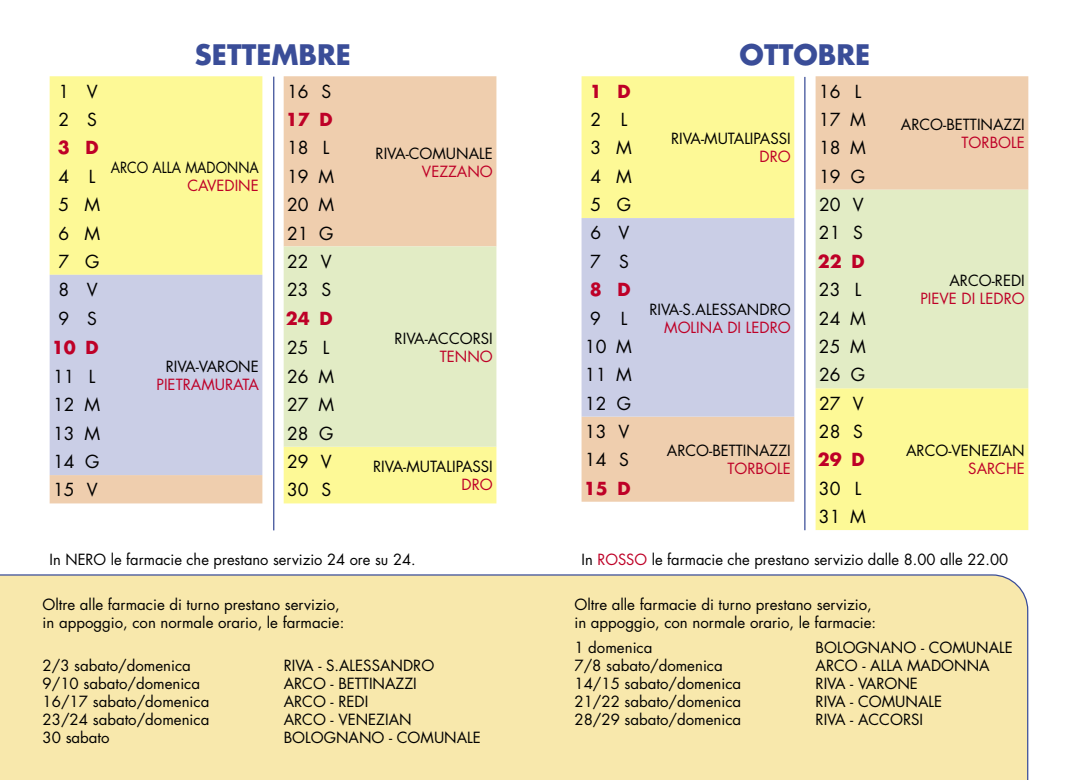
<style>
.page{position:relative;width:1078px;height:780px;background:#fff}
.page>*{position:absolute;margin:0;border:0;box-sizing:border-box;transform-origin:0 0}
.t1{font:700 27.5px "Futura Std";color:#3a4d98}
.t2{font:17.5px/28.2px "Futura Std";color:#000}
.t3{font:700 17.5px "Futura Std";color:#be0027}
.t4{font:15px/18px "Futura Std";color:#000}
.t5{font:15px "Futura Std";color:#be0027}
.t6{font:15px "Futura Std";color:#000;scale:.89 1}
.s1{color:#be0027}
</style>
<div class="page">
<div style="left:0;top:574px;width:1028px;height:206px;background:#f8e8ac"></div>
<svg style="left:50px;top:76px;width:446px;height:427px;background:#f7e7a8"></svg>
<div style="left:283px;top:246px;width:213px;height:200px;background:#e2ecc5"></div>
<div style="left:50px;top:275px;width:212px;height:200px;background:#cacee6"></div>
<svg style="left:581px;top:501px;width:447px;height:29px"></svg>
<svg style="left:581px;top:76px;width:447px;height:425px;background:#f7e7a8"></svg>
<div style="left:815px;top:190px;width:213px;height:198px;background:#e2ecc5"></div>
<div style="left:581px;top:218px;width:213px;height:198px;background:#cacee6"></div>
<hr style="left:273px;top:77px;width:1px;height:453px;background:#3a4d98">
<hr style="left:804px;top:77px;width:1px;height:453px;background:#3a4d98">
<p class="t2" style="left:58px;top:77px;width:41px">1 V</p>
<h1 class="t1" style="left:195px;top:37px;width:157px">SETTEMBRE</h1>
<p class="t2" style="left:287px;top:77px;width:46px">16 S</p>
<p class="t2" style="left:58px;top:106px;width:40px">2 S</p>
<p class="t3" style="left:286px;top:108px;width:48px">17 D</p>
<p class="t3" style="left:58px;top:136px;width:42px">3 D</p>
<p class="t2" style="left:287px;top:134px;width:44px">18 L</p>
<p class="t2" style="left:58px;top:162px;width:39px">4 L</p>
<p class="t2" style="left:287px;top:162px;width:48px">19 M</p>
<p class="t2" style="left:58px;top:191px;width:43px">5 M</p>
<p class="t2" style="left:287px;top:191px;width:48px">20 M</p>
<p class="t2" style="left:58px;top:219px;width:43px">6 M</p>
<p class="t2" style="left:287px;top:219px;width:48px">21 G</p>
<p class="t2" style="left:58px;top:247px;width:42px">7 G</p>
<p class="t2" style="left:287px;top:247px;width:46px">22 V</p>
<p class="t6" style="left:111px;top:158px;width:168px">ARCO ALLA MADONNA</p>
<p class="t5" style="left:187px;top:176px;width:73px">CAVEDINE</p>
<p class="t2" style="left:58px;top:276px;width:41px">8 V</p>
<p class="t2" style="left:287px;top:276px;width:46px">23 S</p>
<p class="t4" style="left:375px;top:144px;width:119px">RIVA-COMUNALE</p>
<p class="t5" style="left:422px;top:161px;width:72px">VEZZANO</p>
<p class="t2" style="left:58px;top:304px;width:40px">9 S</p>
<p class="t3" style="left:286px;top:306px;width:48px">24 D</p>
<p class="t3" style="left:52px;top:335px;width:48px">10 D</p>
<p class="t2" style="left:287px;top:333px;width:44px">25 L</p>
<p class="t2" style="left:53px;top:362px;width:44px">11 L</p>
<p class="t2" style="left:287px;top:362px;width:48px">26 M</p>
<p class="t2" style="left:53px;top:391px;width:48px">12 M</p>
<p class="t2" style="left:287px;top:391px;width:48px">27 M</p>
<p class="t2" style="left:53px;top:419px;width:48px">13 M</p>
<p class="t2" style="left:287px;top:419px;width:48px">28 G</p>
<p class="t2" style="left:53px;top:447px;width:48px">14 G</p>
<p class="t2" style="left:287px;top:447px;width:46px">29 V</p>
<p class="t4" style="left:373px;top:458px;width:121px">RIVA-MUTALIPASSI</p>
<p class="t2" style="left:53px;top:476px;width:46px">15 V</p>
<p class="t2" style="left:287px;top:476px;width:46px">30 S</p>
<p class="t5" style="left:461px;top:475px;width:33px">DRO</p>
<p class="t4" style="left:394px;top:329px;width:100px">RIVA-ACCORSI</p>
<p class="t5" style="left:440px;top:346px;width:55px">TENNO</p>
<p class="t4" style="left:166px;top:358px;width:95px">RIVA-VARONE</p>
<p class="t5" style="left:156px;top:375px;width:104px">PIETRAMURATA</p>
<p class="t3" style="left:589px;top:79px;width:42px">1 D</p>
<h1 class="t1" style="left:739px;top:37px;width:132px">OTTOBRE</h1>
<p class="t2" style="left:818px;top:77px;width:44px">16 L</p>
<p class="t2" style="left:590px;top:106px;width:39px">2 L</p>
<p class="t2" style="left:818px;top:106px;width:48px">17 M</p>
<p class="t2" style="left:590px;top:134px;width:43px">3 M</p>
<p class="t2" style="left:818px;top:134px;width:48px">18 M</p>
<p class="t2" style="left:590px;top:162px;width:43px">4 M</p>
<p class="t2" style="left:818px;top:162px;width:48px">19 G</p>
<p class="t2" style="left:590px;top:191px;width:42px">5 G</p>
<p class="t2" style="left:818px;top:191px;width:46px">20 V</p>
<p class="t4" style="left:671px;top:130px;width:121px">RIVA-MUTALIPASSI</p>
<p class="t5" style="left:759px;top:147px;width:33px">DRO</p>
<p class="t2" style="left:590px;top:219px;width:41px">6 V</p>
<p class="t2" style="left:818px;top:219px;width:46px">21 S</p>
<p class="t2" style="left:590px;top:247px;width:40px">7 S</p>
<p class="t3" style="left:817px;top:249px;width:48px">22 D</p>
<p class="t3" style="left:589px;top:278px;width:42px">8 D</p>
<p class="t2" style="left:818px;top:276px;width:44px">23 L</p>
<p class="t2" style="left:590px;top:304px;width:39px">9 L</p>
<p class="t2" style="left:818px;top:304px;width:48px">24 M</p>
<p class="t2" style="left:584px;top:332px;width:48px">10 M</p>
<p class="t2" style="left:818px;top:332px;width:48px">25 M</p>
<p class="t2" style="left:585px;top:361px;width:48px">11 M</p>
<p class="t2" style="left:818px;top:361px;width:48px">26 G</p>
<p class="t2" style="left:585px;top:389px;width:48px">12 G</p>
<p class="t2" style="left:818px;top:389px;width:46px">27 V</p>
<p class="t4" style="left:649px;top:300px;width:143px">RIVA-S.ALESSANDRO</p>
<p class="t5" style="left:664px;top:317px;width:128px">MOLINA DI LEDRO</p>
<p class="t2" style="left:584px;top:417px;width:46px">13 V</p>
<p class="t2" style="left:818px;top:417px;width:46px">28 S</p>
<p class="t4" style="left:666px;top:442px;width:125px">ARCO-BETTINAZZI</p>
<p class="t5" style="left:727px;top:459px;width:65px">TORBOLE</p>
<p class="t2" style="left:584px;top:446px;width:46px">14 S</p>
<p class="t3" style="left:817px;top:448px;width:48px">29 D</p>
<p class="t3" style="left:583px;top:476px;width:48px">15 D</p>
<p class="t2" style="left:818px;top:474px;width:48px">30 L<br>31 M</p>
<p class="t4" style="left:900px;top:116px;width:125px">ARCO-BETTINAZZI</p>
<p class="t5" style="left:961px;top:133px;width:65px">TORBOLE</p>
<p class="t4" style="left:949px;top:272px;width:77px">ARCO-REDI</p>
<p class="t5" style="left:920px;top:289px;width:106px">PIEVE DI LEDRO</p>
<p class="t4" style="left:905px;top:442px;width:120px">ARCO-VENEZIAN</p>
<p class="t5" style="left:968px;top:459px;width:58px">SARCHE</p>
<p class="t4" style="left:50px;top:551px;width:367px">In NERO le farmacie che prestano servizio 24 ore su 24.</p>
<p class="t4" style="left:581px;top:551px;width:428px">In <span class="s1">ROSSO</span> le farmacie che prestano servizio dalle 8.00 alle 22.00</p>
<p class="t4" style="left:43px;top:595px;width:303px">Oltre alle farmacie di turno prestano servizio, in appoggio, con normale orario, le farmacie:</p>
<p class="t4" style="left:43px;top:656px;width:150px">2/3 sabato/domenica</p>
<p class="t4" style="left:283px;top:656px;width:152px">RIVA - S.ALESSANDRO</p>
<p class="t4" style="left:43px;top:674px;width:159px">9/10 sabato/domenica</p>
<p class="t4" style="left:283px;top:674px;width:135px">ARCO - BETTINAZZI</p>
<p class="t4" style="left:43px;top:692px;width:168px">16/17 sabato/domenica</p>
<p class="t4" style="left:283px;top:692px;width:86px">ARCO - REDI</p>
<p class="t4" style="left:43px;top:710px;width:168px">23/24 sabato/domenica</p>
<p class="t4" style="left:283px;top:710px;width:129px">ARCO - VENEZIAN</p>
<p class="t4" style="left:43px;top:728px;width:69px">30 sabato</p>
<p class="t4" style="left:283px;top:728px;width:199px">BOLOGNANO - COMUNALE</p>
<p class="t4" style="left:574px;top:595px;width:303px">Oltre alle farmacie di turno prestano servizio, in appoggio, con normale orario, le farmacie:</p>
<p class="t4" style="left:574px;top:638px;width:79px">1 domenica</p>
<p class="t4" style="left:815px;top:638px;width:199px">BOLOGNANO - COMUNALE</p>
<p class="t4" style="left:574px;top:656px;width:150px">7/8 sabato/domenica</p>
<p class="t4" style="left:815px;top:656px;width:176px">ARCO - ALLA MADONNA</p>
<p class="t4" style="left:574px;top:674px;width:168px">14/15 sabato/domenica</p>
<p class="t4" style="left:815px;top:674px;width:104px">RIVA - VARONE</p>
<p class="t4" style="left:574px;top:692px;width:168px">21/22 sabato/domenica</p>
<p class="t4" style="left:815px;top:692px;width:128px">RIVA - COMUNALE</p>
<p class="t4" style="left:574px;top:710px;width:168px">28/29 sabato/domenica</p>
<p class="t4" style="left:815px;top:710px;width:109px">RIVA - ACCORSI</p>
</div>
